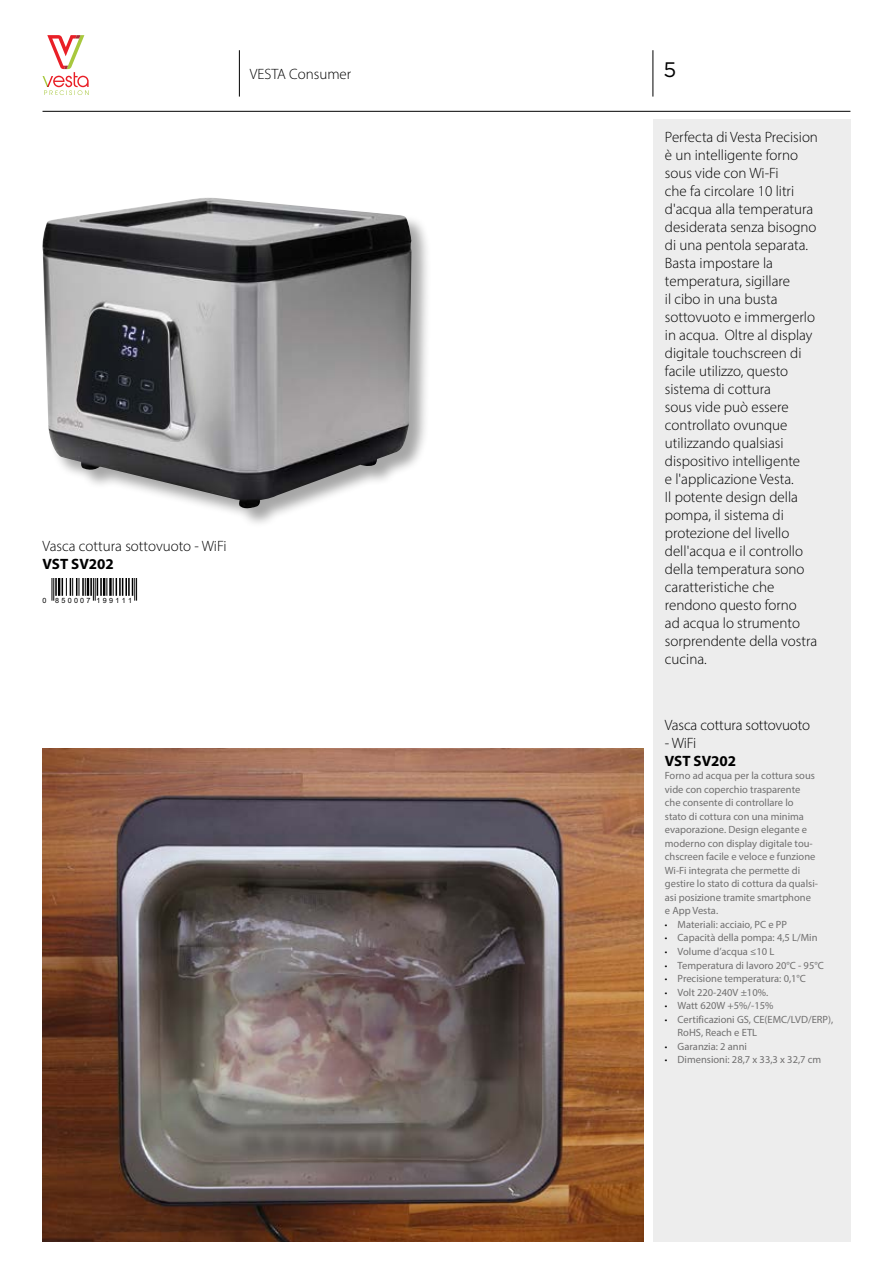
<style>
.page{position:relative;width:893px;height:1263px;background:#fff}
.page>*{position:absolute;margin:0;border:0;box-sizing:border-box;transform-origin:0 0}
.t1{font:21px "Gotham";color:#000}
.t2{font:300 15px/18px "Myriad Pro";color:#000}
.t3{font:700 15px "Myriad Pro";color:#000}
.t4{font:10.5px/13.5px "Myriad Pro";color:#706f6f}
.t5{font:7.2px "Arial";letter-spacing:.32em;color:#000}
.s1{font-weight:300;font-stretch:condensed;color:#000}
</style>
<div class="page">
<div style="left:653px;top:119px;width:197px;height:1123px;background:#ededed"></div>
<hr style="left:43px;top:111px;width:807px;height:1px;background:#000">
<hr style="left:653px;top:50px;width:1px;height:47px;background:#000">
<svg style="left:43px;top:35px;width:46px;height:60px"></svg>
<img style="left:43px;top:748px;width:600px;height:493px">
<div style="left:42px;top:197px;width:389px;height:331px;background:#000;opacity:.35"></div>
<img style="left:42px;top:197px;width:370px;height:312px">
<svg style="left:52px;top:578px;width:85px;height:23px"></svg>
<hr style="left:239px;top:50px;width:1px;height:47px;background:#000">
<p class="t2" style="left:43px;top:537px;width:186px">Vasca cottura sottovuoto - WiFi</p>
<p class="t3" style="left:43px;top:554px;width:73px">VST SV202</p>
<p class="t5" style="left:43px;top:596px;width:91px">0 850007 199111</p>
<p class="t2" style="left:250px;top:64px;width:103px">VESTA Consumer</p>
<h1 class="t1" style="left:663px;top:58px;width:14px">5</h1>
<p class="t2" style="left:665px;top:128px;width:155px">Perfecta di Vesta Precision è un intelligente forno sous vide con Wi-Fi<br>che fa circolare 10 litri d'acqua alla temperatura desiderata senza bisogno di una pentola separata.<br>Basta impostare la temperatura, sigillare<br>il cibo in una busta sottovuoto e immergerlo in acqua. Oltre al display digitale touchscreen di facile utilizzo, questo sistema di cottura<br>sous vide può essere controllato ovunque utilizzando qualsiasi dispositivo intelligente<br>e l'applicazione Vesta.<br>Il potente design della pompa, il sistema di protezione del livello dell'acqua e il controllo della temperatura sono caratteristiche che rendono questo forno<br>ad acqua lo strumento sorprendente della vostra cucina.</p>
<p class="t2" style="left:665px;top:716px;width:147px">Vasca cottura sottovuoto</p>
<p class="t2" style="left:665px;top:734px;width:33px">- WiFi</p>
<p class="t3" style="left:665px;top:751px;width:73px">VST SV202</p>
<p class="t4" style="left:665px;top:769px;width:155px">Forno ad acqua per la cottura sous vide con coperchio trasparente che consente di controllare lo stato di cottura con una minima evaporazione. Design elegante e moderno con display digitale tou&shy;chscreen facile e veloce e funzione<br>Wi-Fi integrata che permette di gestire lo stato di cottura da qualsi&shy;asi posizione tramite smartphone e App Vesta.</p>
<p class="t4" style="left:665px;top:917px;width:124px"><span class="s1">•</span> Materiali: acciaio, PC e PP</p>
<p class="t4" style="left:665px;top:931px;width:154px"><span class="s1">•</span> Capacità della pompa: 4,5 L/Min</p>
<p class="t4" style="left:665px;top:944px;width:111px"><span class="s1">•</span> Volume d’acqua ≤10 L</p>
<p class="t4" style="left:665px;top:958px;width:160px"><span class="s1">•</span> Temperatura di lavoro 20°C - 95°C</p>
<p class="t4" style="left:665px;top:971px;width:143px"><span class="s1">•</span> Precisione temperatura: 0,1°C</p>
<p class="t4" style="left:665px;top:985px;width:105px"><span class="s1">•</span> Volt 220-240V ±10%.</p>
<p class="t4" style="left:665px;top:998px;width:110px"><span class="s1">•</span> Watt 620W +5%/-15%</p>
<p class="t4" style="left:678px;top:1012px;width:157px;text-indent:-13px"><span class="s1">•</span> Certificazioni GS, CE(EMC/LVD/ERP),<br>RoHS, Reach e ETL</p>
<p class="t4" style="left:665px;top:1039px;width:84px"><span class="s1">•</span> Garanzia: 2 anni</p>
<p class="t4" style="left:665px;top:1052px;width:158px"><span class="s1">•</span> Dimensioni: 28,7 x 33,3 x 32,7 cm</p>
</div>
